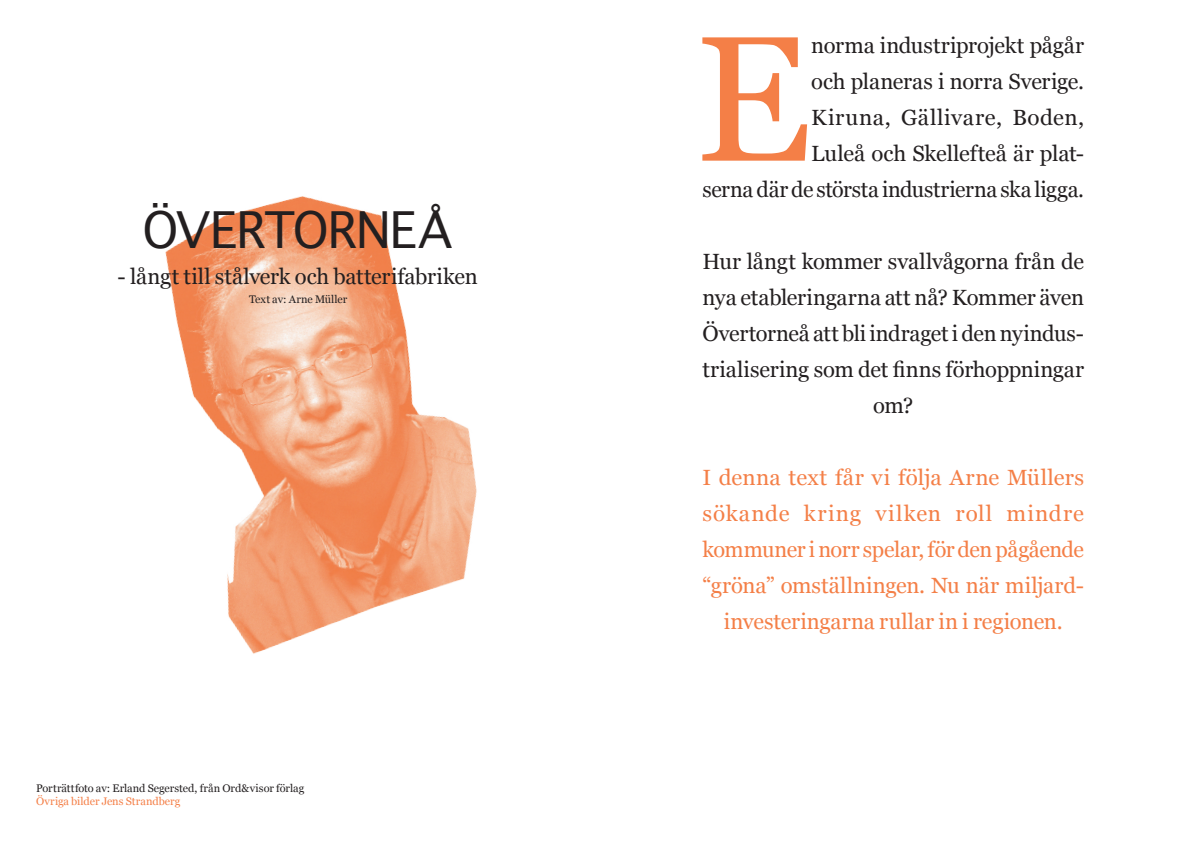
<style>
.page{position:relative;width:1191px;height:842px;background:#fff}
.page>*{position:absolute;margin:0;border:0;box-sizing:border-box;transform-origin:0 0}
.t1{font:177.9px "Georgia";color:#f47f47}
.t2{font:48px "Geneva";letter-spacing:-.01em;color:#231f20}
.t3{font:22px/36px "Georgia";letter-spacing:-.005em;color:#231f20;text-align:right}
.t4{font:22px/36px "Georgia";color:#f47f47;text-align:center}
.t5{font:11px "Georgia";color:#231f20}
.t6{font:11px "Georgia";color:#f47f47}
</style>
<div class="page">
<img style="left:165px;top:196px;width:312px;height:458px">
<h2 class="t2" style="left:143px;top:203px;width:311px">ÖVERTORNEÅ</h2>
<p class="t3" style="left:118px;top:257px;width:362px">- långt till stålverk och batterifabriken</p>
<p class="t5" style="left:249px;top:291px;width:99px">Text av: Arne Müller</p>
<p class="t5" style="left:36px;top:780px;width:270px">Porträttfoto av: Erland Segersted, från Ord&amp;visor förlag</p>
<p class="t6" style="left:36px;top:793px;width:146px">Övriga bilder Jens Strandberg</p>
<p class="t3" style="left:702px;top:26px;width:383px">norma industriprojekt pågår<br>och planeras i norra Sverige.<br>Kiruna, Gällivare, Boden,<br>Luleå och Skellefteå är plat-<br>serna där de största industrierna ska ligga.</p>
<h1 class="t1" style="left:695px;top:-31px;width:118px">E</h1>
<p class="t3" style="left:702px;top:242px;width:383px;text-align:center">Hur långt kommer svallvågorna från de nya etableringarna att nå? Kommer även Övertorneå att bli indraget i den nyindus&shy;trialisering som det finns förhoppningar om?</p>
<p class="t4" style="left:702px;top:458px;width:383px">I denna text får vi följa Arne Müllers sökande kring vilken roll mindre kommuner i norr spelar, för den pågående “gröna” omställningen. Nu när miljard&shy;investeringarna rullar in i regionen.</p>
</div>
